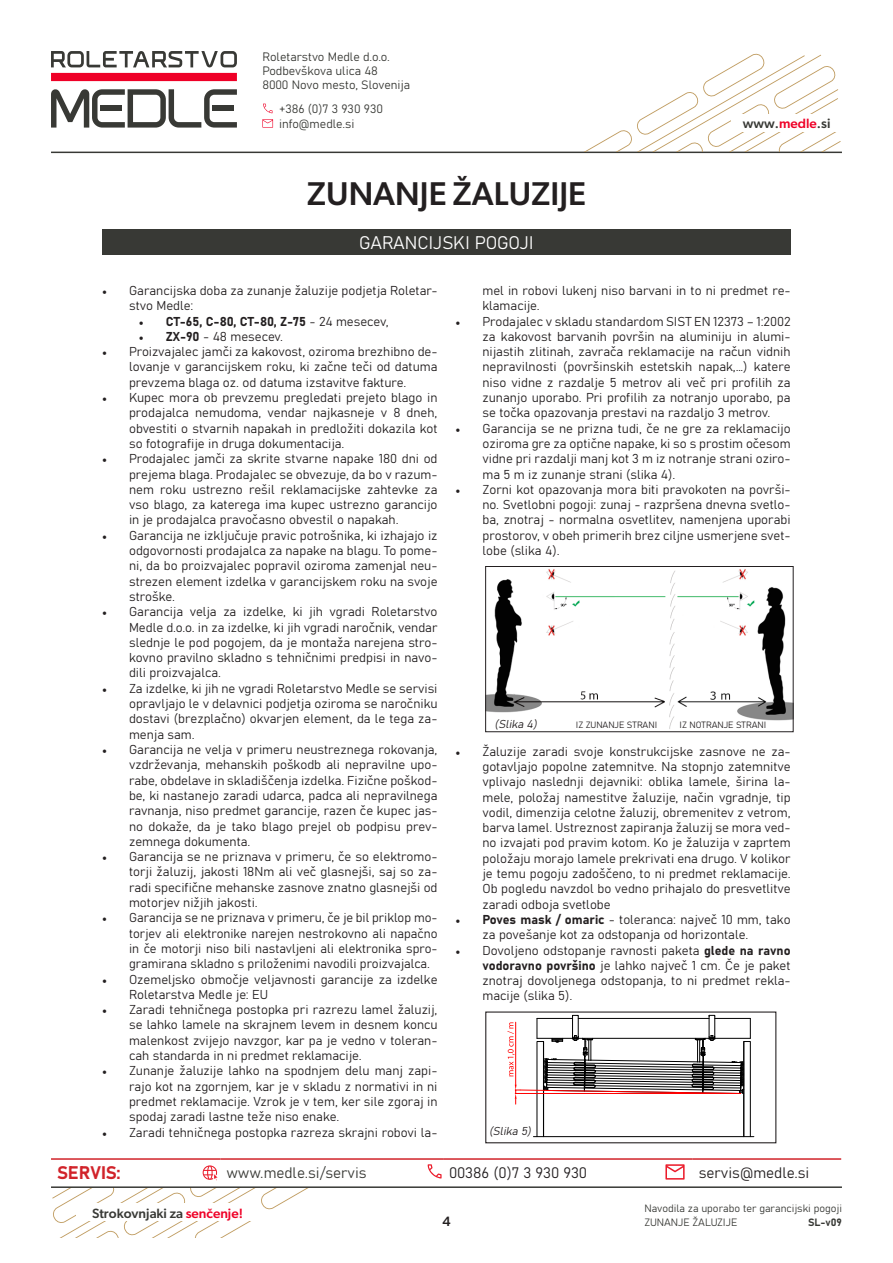
<style>
.page{position:relative;width:893px;height:1263px;background:#fff}
.page>*{position:absolute;margin:0;border:0;box-sizing:border-box;transform-origin:0 0}
.t1{font:500 33px "Gibson";color:#231f20}
.t2{font:18px "Bahnschrift";letter-spacing:-.01em;color:#fff}
.t3{font:18px "Bahnschrift";color:#d1232a}
.t4{font:15px "Bahnschrift";color:#231f20}
.t5{font:15px "Bahnschrift";color:#383935}
.t6{font:500 13.5px "Gibson";color:#383935}
.t7{font:500 13.5px "Gibson";color:#231f20}
.t8{font:12.75px/15.3px "Bahnschrift";color:#231f20;text-align:justify}
.t9{font:12px/14.4px "Bahnschrift";color:#383935}
.t10{font:italic 11.25px "Bahnschrift";color:#231f20}
.t11{font:10.5px "Bahnschrift";color:#383935}
.t12{font:9px "Bahnschrift";color:#231f20}
.s1{color:#ef0027}
.s2{font-family:"Minion Pro"}
.s3{font-style:italic}
</style>
<div class="page">
<hr style="left:51px;top:152px;width:791px;height:1px;background:#383935">
<svg style="left:51px;top:89px;width:186px;height:39px"></svg>
<svg style="left:51px;top:73px;width:186px;height:8px"></svg>
<svg style="left:51px;top:51px;width:186px;height:16px"></svg>
<svg style="left:263px;top:104px;width:9px;height:9px"></svg>
<svg style="left:262px;top:119px;width:11px;height:9px"></svg>
<svg style="left:579px;top:54px;width:262px;height:98px"></svg>
<div style="left:731px;top:114px;width:111px;height:17px;background:#fff"></div>
<svg style="left:52px;top:1188px;width:256px;height:49px"></svg>
<div style="left:76px;top:1203px;width:183px;height:17px;background:#fff"></div>
<hr style="left:51px;top:1186px;width:791px;height:2px;background:#383935">
<hr style="left:51px;top:1158px;width:169px;height:2px;background:#d1232a">
<hr style="left:220px;top:1158px;width:223px;height:2px;background:#d1232a">
<hr style="left:443px;top:1158px;width:250px;height:2px;background:#d1232a">
<hr style="left:693px;top:1158px;width:148px;height:2px;background:#d1232a">
<svg style="left:203px;top:1165px;width:15px;height:15px"></svg>
<svg style="left:428px;top:1164px;width:14px;height:14px"></svg>
<svg style="left:665px;top:1164px;width:20px;height:15px"></svg>
<div style="left:102px;top:229px;width:689px;height:26px;background:#383935"></div>
<img style="left:487px;top:569px;width:304px;height:160px">
<div style="left:485px;top:566px;width:308px;height:166px;border:1px solid #231f20"></div>
<svg style="left:750px;top:1018px;width:1px;height:20px"></svg>
<hr style="left:715px;top:1018px;width:35px;height:1px;background:#000">
<hr style="left:713px;top:1038px;width:37px;height:1px;background:#000">
<hr style="left:533px;top:1136px;width:221px;height:1px;background:#000">
<svg style="left:507px;top:1015px;width:237px;height:122px"></svg>
<div style="left:485px;top:1011px;width:291px;height:132px;border:1px solid #231f20"></div>
<p class="t9" style="left:262px;top:48px;width:149px">Roletarstvo Medle d.o.o.<br>Podbevškova ulica 48<br>8000 Novo mesto, Slovenija</p>
<p class="t9" style="left:279px;top:115px;width:77px">info@medle.si</p>
<p class="t9" style="left:279px;top:101px;width:105px">+386 (0)7 3 930 930</p>
<p class="t6" style="left:743px;top:115px;width:89px">www.<span class="s1">medle</span>.si</p>
<p class="t1" style="left:307px;top:174px;width:281px">ZUNANJE ŽALUZIJE</p>
<p class="t2" style="left:359px;top:229px;width:176px">GARANCIJSKI POGOJI</p>
<p class="t8" style="left:129px;top:282px;width:310px;text-indent:-27px"><span class="s2">•</span> Garancijska doba za zunanje žaluzije podjetja Roletar&shy;stvo Medle:</p>
<p class="t8" style="left:139px;top:312px;width:251px"><span class="s2">•</span> CT-65, C-80, CT-80, Z-75 - 24 mesecev,</p>
<p class="t8" style="left:139px;top:328px;width:146px"><span class="s2">•</span> ZX-90 - 48 mesecev.</p>
<p class="t8" style="left:129px;top:343px;width:310px;text-indent:-27px"><span class="s2">•</span> Proizvajalec jamči za kakovost, oziroma brezhibno de&shy;lovanje v garancijskem roku, ki začne teči od datuma prevzema blaga oz. od datuma izstavitve fakture.</p>
<p class="t8" style="left:129px;top:389px;width:310px;text-indent:-27px"><span class="s2">•</span> Kupec mora ob prevzemu pregledati prejeto blago in prodajalca nemudoma, vendar najkasneje v 8 dneh, obvestiti o stvarnih napakah in predložiti dokazila kot so fotografije in druga dokumentacija.</p>
<p class="t8" style="left:129px;top:450px;width:310px;text-indent:-27px"><span class="s2">•</span> Prodajalec jamči za skrite stvarne napake 180 dni od prejema blaga. Prodajalec se obvezuje, da bo v razum&shy;nem roku ustrezno rešil reklamacijske zahtevke za vso blago, za katerega ima kupec ustrezno garancijo in je prodajalca pravočasno obvestil o napakah.</p>
<p class="t8" style="left:129px;top:527px;width:310px;text-indent:-27px"><span class="s2">•</span> Garancija ne izključuje pravic potrošnika, ki izhajajo iz odgovornosti prodajalca za napake na blagu. To pome&shy;ni, da bo proizvajalec popravil oziroma zamenjal neu&shy;strezen element izdelka v garancijskem roku na svoje stroške.</p>
<p class="t8" style="left:129px;top:603px;width:310px;text-indent:-27px"><span class="s2">•</span> Garancija velja za izdelke, ki jih vgradi Roletarstvo Medle d.o.o. in za izdelke, ki jih vgradi naročnik, vendar slednje le pod pogojem, da je montaža narejena stro&shy;kovno pravilno skladno s tehničnimi predpisi in navo&shy;dili proizvajalca.</p>
<p class="t8" style="left:129px;top:680px;width:310px;text-indent:-27px"><span class="s2">•</span> Za izdelke, ki jih ne vgradi Roletarstvo Medle se servisi opravljajo le v delavnici podjetja oziroma se naročniku dostavi (brezplačno) okvarjen element, da le tega za&shy;menja sam.</p>
<p class="t8" style="left:129px;top:741px;width:310px;text-indent:-27px"><span class="s2">•</span> Garancija ne velja v primeru neustreznega rokovanja, vzdrževanja, mehanskih poškodb ali nepravilne upo&shy;rabe, obdelave in skladiščenja izdelka. Fizične poškod&shy;be, ki nastanejo zaradi udarca, padca ali nepravilnega ravnanja, niso predmet garancije, razen če kupec jas&shy;no dokaže, da je tako blago prejel ob podpisu prev&shy;zemnega dokumenta.</p>
<p class="t8" style="left:129px;top:848px;width:310px;text-indent:-27px"><span class="s2">•</span> Garancija se ne priznava v primeru, če so elektromo&shy;torji žaluzij, jakosti 18Nm ali več glasnejši, saj so za&shy;radi specifične mehanske zasnove znatno glasnejši od motorjev nižjih jakosti.</p>
<p class="t8" style="left:129px;top:909px;width:310px;text-indent:-27px"><span class="s2">•</span> Garancija se ne priznava v primeru, če je bil priklop mo&shy;torjev ali elektronike narejen nestrokovno ali napačno in če motorji niso bili nastavljeni ali elektronika spro&shy;gramirana skladno s priloženimi navodili proizvajalca.</p>
<p class="t8" style="left:129px;top:970px;width:310px;text-indent:-27px"><span class="s2">•</span> Ozemeljsko območje veljavnosti garancije za izdelke<br>Roletarstva Medle je: EU</p>
<p class="t8" style="left:129px;top:1001px;width:310px;text-indent:-27px"><span class="s2">•</span> Zaradi tehničnega postopka pri razrezu lamel žaluzij, se lahko lamele na skrajnem levem in desnem koncu malenkost zvijejo navzgor, kar pa je vedno v toleran&shy;cah standarda in ni predmet reklamacije.</p>
<p class="t8" style="left:129px;top:1062px;width:310px;text-indent:-27px"><span class="s2">•</span> Zunanje žaluzije lahko na spodnjem delu manj zapi&shy;rajo kot na zgornjem, kar je v skladu z normativi in ni predmet reklamacije. Vzrok je v tem, ker sile zgoraj in spodaj zaradi lastne teže niso enake.</p>
<p class="t8" style="left:102px;top:1123px;width:337px"><span class="s2">•</span> Zaradi tehničnega postopka razreza skrajni robovi la-</p>
<p class="t8" style="left:482px;top:282px;width:310px">mel in robovi lukenj niso barvani in to ni predmet re&shy;klamacije.</p>
<p class="t8" style="left:482px;top:312px;width:310px;text-indent:-27px"><span class="s2">•</span> Prodajalec v skladu standardom SIST EN 12373 – 1:2002 za kakovost barvanih površin na aluminiju in alumi&shy;nijastih zlitinah, zavrača reklamacije na račun vidnih nepravilnosti (površinskih estetskih napak,…) katere niso vidne z razdalje 5 metrov ali več pri profilih za zunanjo uporabo. Pri profilih za notranjo uporabo, pa se točka opazovanja prestavi na razdaljo 3 metrov.</p>
<p class="t8" style="left:482px;top:420px;width:310px;text-indent:-27px"><span class="s2">•</span> Garancija se ne prizna tudi, če ne gre za reklamacijo oziroma gre za optične napake, ki so s prostim očesom vidne pri razdalji manj kot 3 m iz notranje strani oziro&shy;ma 5 m iz zunanje strani (slika 4).</p>
<p class="t8" style="left:482px;top:481px;width:310px;text-indent:-27px"><span class="s2">•</span> Zorni kot opazovanja mora biti pravokoten na površi&shy;no. Svetlobni pogoji: zunaj - razpršena dnevna svetlo&shy;ba, znotraj - normalna osvetlitev, namenjena uporabi prostorov, v obeh primerih brez ciljne usmerjene svet&shy;lobe (slika 4).</p>
<p class="t10" style="left:495px;top:715px;width:47px">(Slika 4)</p>
<p class="t12" style="left:576px;top:718px;width:83px">IZ ZUNANJE STRANI</p>
<p class="t12" style="left:680px;top:718px;width:88px">IZ NOTRANJE STRANI</p>
<p class="t8" style="left:482px;top:743px;width:310px;text-indent:-27px"><span class="s2">•</span> Žaluzije zaradi svoje konstrukcijske zasnove ne za&shy;gotavljajo popolne zatemnitve. Na stopnjo zatemnitve vplivajo naslednji dejavniki: oblika lamele, širina la&shy;mele, položaj namestitve žaluzije, način vgradnje, tip vodil, dimenzija celotne žaluzij, obremenitev z vetrom, barva lamel. Ustreznost zapiranja žaluzij se mora ved&shy;no izvajati pod pravim kotom. Ko je žaluzija v zaprtem položaju morajo lamele prekrivati ena drugo. V kolikor je temu pogoju zadoščeno, to ni predmet reklamacije.<br>Ob pogledu navzdol bo vedno prihajalo do presvetlitve zaradi odboja svetlobe</p>
<p class="t8" style="left:482px;top:911px;width:310px;text-indent:-27px"><span class="s2">•</span> Poves mask / omaric - toleranca: največ 10 mm, tako za povešanje kot za odstopanja od horizontale.</p>
<p class="t8" style="left:482px;top:941px;width:310px;text-indent:-27px"><span class="s2">•</span> Dovoljeno odstopanje ravnosti paketa glede na ravno vodoravno površino je lahko največ 1 cm. Če je paket znotraj dovoljenega odstopanja, to ni predmet rekla&shy;macije (slika 5)<span class="s3">.</span></p>
<p class="t10" style="left:489px;top:1123px;width:46px">(Slika 5)</p>
<h2 class="t3" style="left:57px;top:1159px;width:65px">SERVIS:</h2>
<p class="t5" style="left:226px;top:1161px;width:142px">www.medle.si/servis</p>
<p class="t4" style="left:449px;top:1161px;width:140px">00386 (0)7 3 930 930</p>
<p class="t4" style="left:699px;top:1161px;width:112px">servis@medle.si</p>
<p class="t6" style="left:92px;top:1205px;width:152px">Strokovnjaki za <span class="s1">senčenje!</span></p>
<p class="t11" style="left:644px;top:1200px;width:199px">Navodila za uporabo ter garancijski pogoji</p>
<p class="t7" style="left:442px;top:1213px;width:10px">4</p>
<p class="t11" style="left:644px;top:1214px;width:94px">ZUNANJE ŽALUZIJE</p>
<p class="t11" style="left:808px;top:1214px;width:35px">SL-v09</p>
</div>
